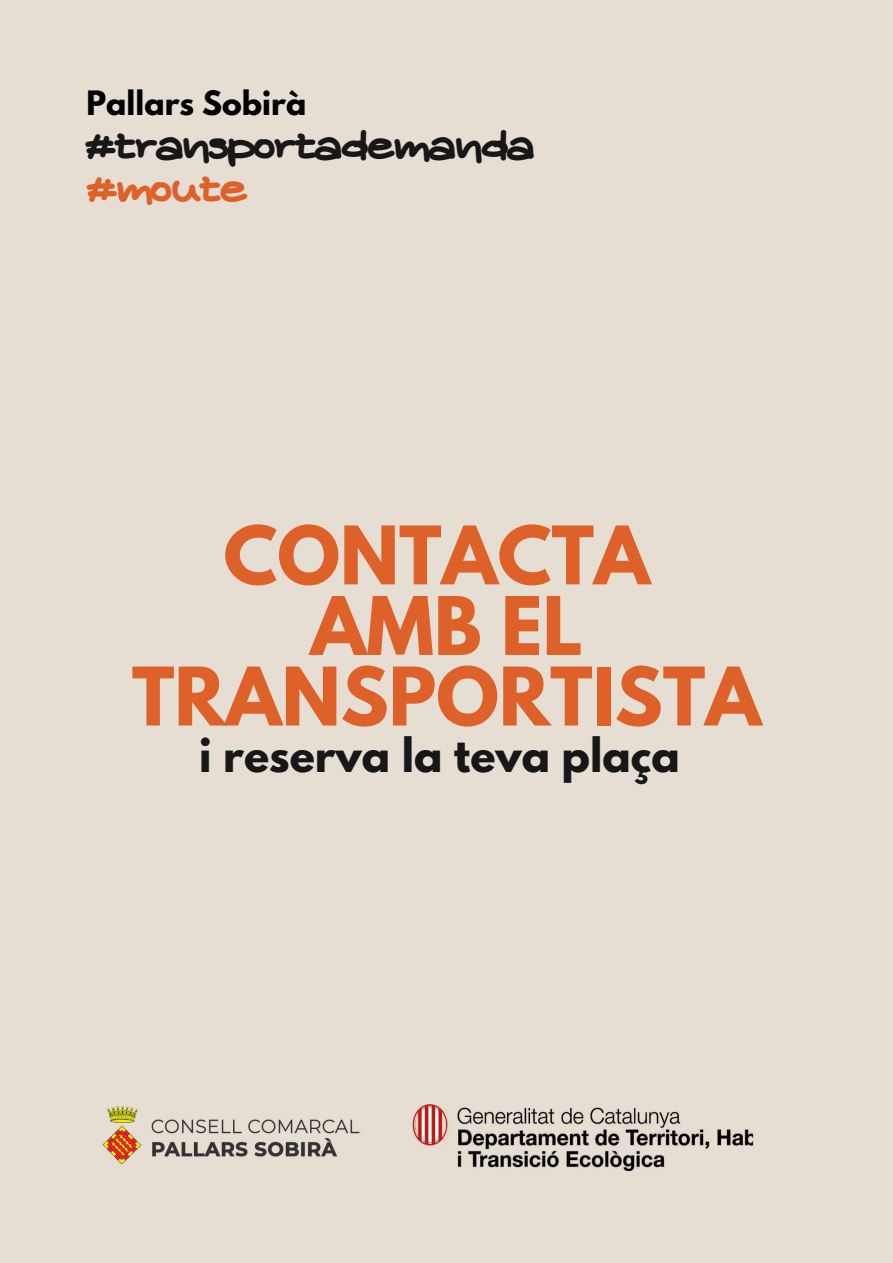
<style>
.page{position:relative;width:893px;height:1263px;background:#e6ded3}
.page>*{position:absolute;margin:0;border:0;box-sizing:border-box;transform-origin:0 0}
.t1{font:700 71.47px/70.6px "League Spartan";color:#de6129;text-align:center}
.t2{font:700 41.7px "League Spartan";color:#171717}
.t3{font:35.7px "CA Generated";color:#171717}
.t4{font:35.7px "CA Generated";color:#de6129}
.t5{font:700 29.78px "League Spartan";color:#000}
</style>
<div class="page">
<img style="left:89px;top:1098px;width:280px;height:76px">
<img style="left:412px;top:1104px;width:401px;height:66px">
<p class="t5" style="left:86px;top:88px;width:221px">Pallars Sobirà</p>
<p class="t3" style="left:86px;top:128px;width:448px">#transportademanda</p>
<p class="t4" style="left:88px;top:171px;width:161px">#moute</p>
<p class="t1" style="left:132px;top:529px;width:631px">CONTACTA<br>AMB EL<br>TRANSPORTISTA</p>
<p class="t2" style="left:199px;top:735px;width:482px">i reserva la teva plaça</p>
</div>
